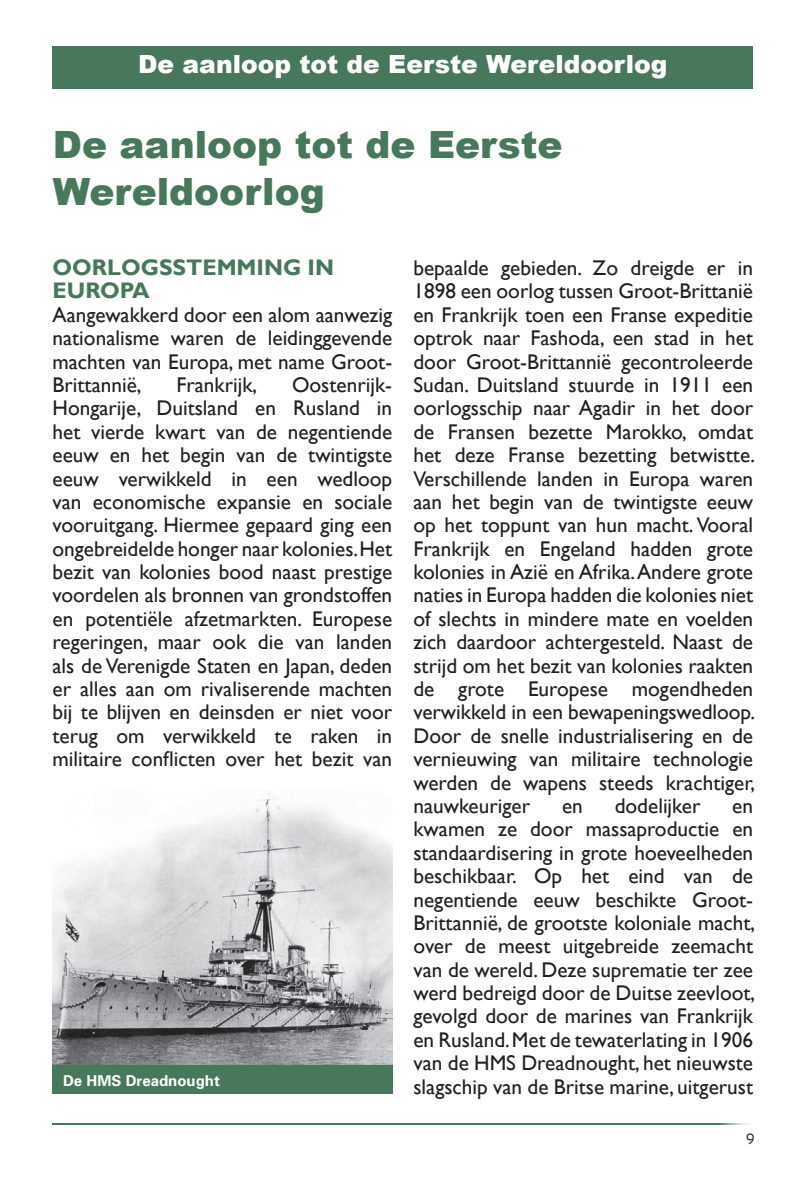
<style>
.page{position:relative;width:807px;height:1184px;background:#fff}
.page>*{position:absolute;margin:0;border:0;box-sizing:border-box;transform-origin:0 0}
.t1{font:900 37.5px/46.8px "Arial";color:#47785c}
.t2{font:900 25px "Arial";color:#fff}
.t3{font:700 22.5px/23.5px "Gill Sans";color:#47785c}
.t4{font:21.25px/23.5px "Gill Sans";color:#231f20;text-align:justify}
.t5{font:700 15px "Univers";color:#fff}
.t6{font:15px "Sansation";color:#231f20;scale:.9 1}
</style>
<div class="page">
<div style="left:52px;top:46px;width:701px;height:42px;background:#47785c"></div>
<img style="left:52px;top:790px;width:340px;height:275px">
<div style="left:52px;top:1065px;width:341px;height:28px;background:#47785c"></div>
<img style="left:52px;top:1123px;width:696px;height:1px">
<p class="t2" style="left:138px;top:46px;width:531px">De aanloop tot de Eerste Wereldoorlog</p>
<h1 class="t1" style="left:53px;top:120px;width:511px">De aanloop tot de Eerste<br>Wereldoorlog</h1>
<p class="t3" style="left:52px;top:256px;width:283px">OORLOGSSTEMMING IN<br>EUROPA</p>
<p class="t4" style="left:52px;top:303px;width:341px">Aangewakkerd door een alom aanwezig nationalisme waren de leidinggevende machten van Europa, met name Groot-Brittannië,</p>
<p class="t4" style="left:52px;top:373px;width:341px;text-indent:239px">Oostenrijk-Hongarije, Duitsland en Rusland in het vierde kwart van de negentiende eeuw en het begin van de twintigste eeuw verwikkeld in een wedloop van economische expansie en sociale vooruitgang. Hiermee gepaard ging een ongebreidelde honger naar kolonies.Het bezit van kolonies bood naast prestige voordelen als bronnen van grondstoffen en potentiële afzetmarkten. Europese regeringen, maar ook die van landen als de Verenigde Staten en Japan, deden er alles aan om rivaliserende machten bij te blijven en deinsden er niet voor terug om verwikkeld te raken in militaire conflicten over het bezit van</p>
<p class="t4" style="left:176px;top:373px;width:82px">Frankrijk,</p>
<p class="t5" style="left:63px;top:1070px;width:158px">De HMS Dreadnought</p>
<p class="t4" style="left:413px;top:256px;width:343px">bepaalde gebieden. Zo dreigde er in 1898 een oorlog tussen Groot-Brittanië en Frankrijk toen een Franse expeditie optrok naar Fashoda, een stad in het door Groot-Brittannië gecontroleerde Sudan. Duitsland stuurde in 1911 een oorlogsschip naar Agadir in het door de Fransen bezette Marokko, omdat het deze Franse bezetting betwistte.<br>Verschillende landen in Europa waren aan het begin van de twintigste eeuw op het toppunt van hun macht. Vooral Frankrijk en Engeland hadden grote kolonies in Azië en Afrika. Andere grote naties in Europa hadden die kolonies niet of slechts in mindere mate en voelden zich daardoor achtergesteld. Naast de strijd om het bezit van kolonies raakten de grote Europese mogendheden verwikkeld in een bewapeningswedloop.<br>Door de snelle industrialisering en de vernieuwing van militaire technologie werden de wapens steeds krachtiger, nauwkeuriger</p>
<p class="t4" style="left:562px;top:794px;width:22px">en</p>
<p class="t4" style="left:614px;top:794px;width:87px">dodelijker</p>
<p class="t4" style="left:413px;top:794px;width:343px;text-indent:319px">en kwamen ze door massaproductie en standaardisering in grote hoeveelheden beschikbaar. Op het eind van de negentiende eeuw beschikte Groot-Brittannië, de grootste koloniale macht, over de meest uitgebreide zeemacht van de wereld. Deze suprematie ter zee werd bedreigd door de Duitse zeevloot, gevolgd door de marines van Frankrijk en Rusland. Met de tewaterlating in 1906 van de HMS Dreadnought, het nieuwste slagschip van de Britse marine, uitgerust</p>
<p class="t6" style="left:746px;top:1130px;width:11px">9</p>
</div>
